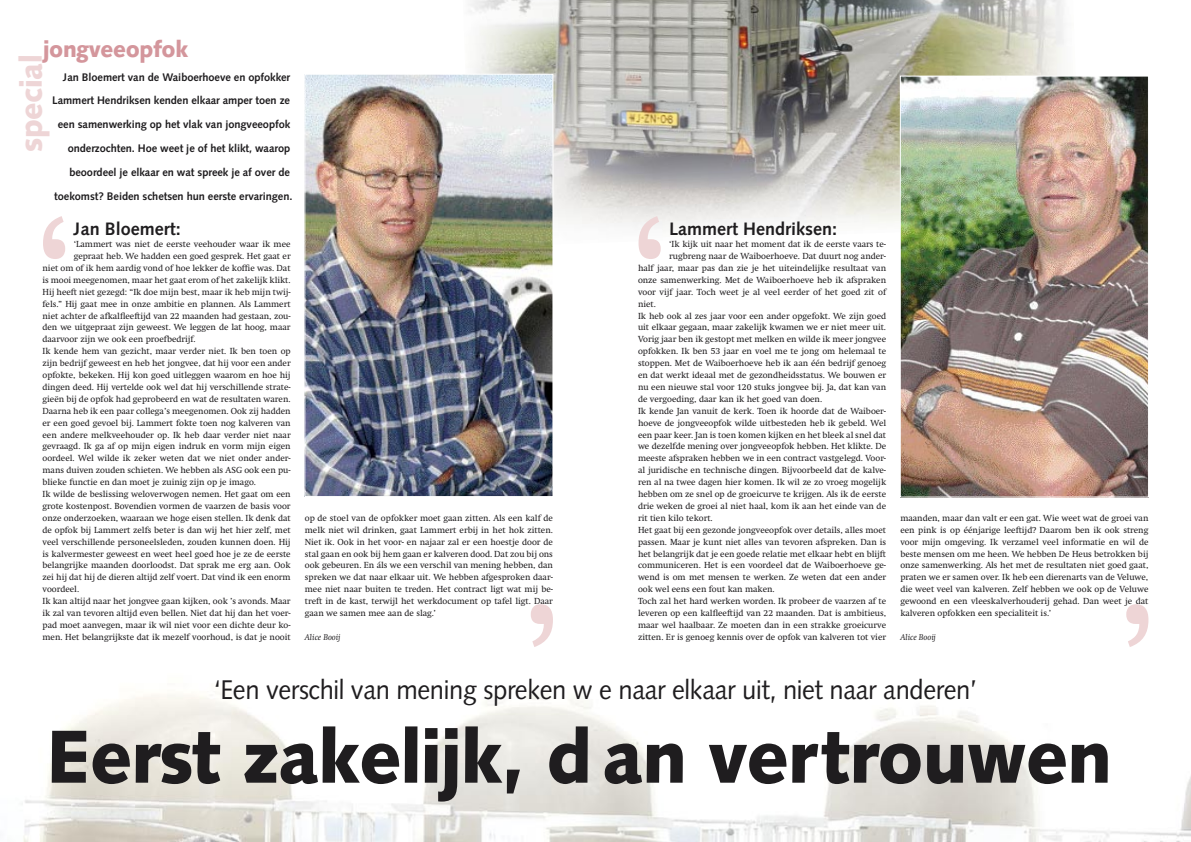
<style>
.page{position:relative;width:1191px;height:842px;background:#fff}
.page>*{position:absolute;margin:0;border:0;box-sizing:border-box;transform-origin:0 0}
.k75{font:900 75px "Syntax";letter-spacing:-.015em;color:#1f1d1f;scale:.95 1}
.ok27{font:900 31px "Syntax";letter-spacing:-.015em;color:#eed5d6;scale:.95 1}
.ok27-2{font:27px "Syntax";letter-spacing:-.015em;color:#1f1d1f;scale:.95 1}
.ok27-3{font:900 23px "Syntax";letter-spacing:-.015em;color:#d4969c;scale:.95 1}
.kaderkop{font:700 18px "Syntax";color:#1f1d1f}
.i{font:700 11px/23.8px "Syntax";letter-spacing:-.005em;color:#1f1d1f;text-align:right}
.t1{font:8.7px/11.9px "Swift";color:#1f1d1f;text-align:justify}
.pc{font:italic 8.7px "Swift";color:#1f1d1f}
</style>
<div class="page">
<img style="left:23px;top:616px;width:1168px;height:226px">
<img style="left:469px;top:0;width:595px;height:247px">
<img style="left:306px;top:76px;width:245px;height:419px">
<div style="left:304px;top:74px;width:249px;height:423px;border:1px solid #fff"></div>
<img style="left:902px;top:78px;width:245px;height:417px">
<div style="left:900px;top:76px;width:249px;height:421px;border:1px solid #fff"></div>
<svg style="left:43px;top:216px;width:22px;height:43px"></svg>
<svg style="left:531px;top:604px;width:22px;height:43px"></svg>
<svg style="left:638px;top:216px;width:22px;height:43px"></svg>
<svg style="left:1126px;top:604px;width:22px;height:43px"></svg>
<p class="ok27-3" style="left:43px;top:35px;width:154px">jongveeopfok</p>
<p class="ok27" style="left:13px;top:152px;width:104px;rotate:-90deg">special</p>
<p class="i" style="left:52px;top:65px;width:242px">Jan Bloemert van de Waiboerhoeve en opfokker Lammert Hendriksen kenden elkaar amper toen ze een samenwerking op het vlak van jongveeopfok onderzochten. Hoe weet je of het klikt, waarop beoordeel je elkaar en wat spreek je af over de toekomst? Beiden schetsen hun eerste ervaringen.</p>
<p class="kaderkop" style="left:74px;top:219px;width:109px">Jan Bloemert:</p>
<p class="t1" style="left:74px;top:238px;width:218px">‘Lammert was niet de eerste veehouder waar ik mee</p>
<p class="t1" style="left:74px;top:250px;width:218px">gepraat heb. We hadden een goed gesprek. Het gaat er</p>
<p class="t1" style="left:43px;top:262px;width:249px">niet om of ik hem aardig vond of hoe lekker de koffie was. Dat</p>
<p class="t1" style="left:43px;top:274px;width:250px">is mooi meegenomen, maar het gaat erom of het zakelijk klikt.</p>
<p class="t1" style="left:43px;top:286px;width:250px">Hij heeft niet gezegd: “Ik doe mijn best, maar ik heb mijn twij-</p>
<p class="t1" style="left:43px;top:298px;width:250px">fels.” Hij gaat mee in onze ambitie en plannen. Als Lammert</p>
<p class="t1" style="left:43px;top:310px;width:250px">niet achter de afkalfleeftijd van 22 maanden had gestaan, zou-</p>
<p class="t1" style="left:43px;top:322px;width:249px">den we uitgepraat zijn geweest. We leggen de lat hoog, maar</p>
<p class="t1" style="left:43px;top:333px;width:155px">daarvoor zijn we ook een proefbedrijf.</p>
<p class="t1" style="left:43px;top:345px;width:250px">Ik kende hem van gezicht, maar verder niet. Ik ben toen op zijn bedrijf geweest en heb het jongvee, dat hij voor een ander opfokte, bekeken. Hij kon goed uitleggen waarom en hoe hij dingen deed. Hij vertelde ook wel dat hij verschillende strate&shy;gieën bij de opfok had geprobeerd en wat de resultaten waren.<br>Daarna heb ik een paar collega’s meegenomen. Ook zij hadden er een goed gevoel bij. Lammert fokte toen nog kalveren van een andere melkveehouder op. Ik heb daar verder niet naar gevraagd. Ik ga af op mijn eigen indruk en vorm mijn eigen oordeel. Wel wilde ik zeker weten dat we niet onder ander&shy;mans duiven zouden schieten. We hebben als ASG ook een pu&shy;blieke functie en dan moet je zuinig zijn op je imago.</p>
<p class="t1" style="left:43px;top:488px;width:250px">Ik wilde de beslissing weloverwogen nemen. Het gaat om een grote kostenpost. Bovendien vormen de vaarzen de basis voor onze onderzoeken, waaraan we hoge eisen stellen. Ik denk dat de opfok bij Lammert zelfs beter is dan wij het hier zelf, met veel verschillende personeelsleden, zouden kunnen doen. Hij is kalvermester geweest en weet heel goed hoe je ze de eerste belangrijke maanden doorloodst. Dat sprak me erg aan. Ook zei hij dat hij de dieren altijd zelf voert. Dat vind ik een enorm voordeel.</p>
<p class="t1" style="left:43px;top:595px;width:250px">Ik kan altijd naar het jongvee gaan kijken, ook ’s avonds. Maar ik zal van tevoren altijd even bellen. Niet dat hij dan het voer&shy;pad moet aanvegen, maar ik wil niet voor een dichte deur ko&shy;men. Het belangrijkste dat ik mezelf voorhoud, is dat je nooit</p>
<p class="t1" style="left:305px;top:512px;width:250px">op de stoel van de opfokker moet gaan zitten. Als een kalf de melk niet wil drinken, gaat Lammert erbij in het hok zitten.<br>Niet ik. Ook in het voor- en najaar zal er een hoestje door de stal gaan en ook bij hem gaan er kalveren dood. Dat zou bij ons ook gebeuren. En áls we een verschil van mening hebben, dan spreken we dat naar elkaar uit. We hebben afgesproken daar&shy;mee niet naar buiten te treden. Het contract ligt wat mij be&shy;treft in de kast, terwijl het werkdocument op tafel ligt. Daar gaan we samen mee aan de slag.’</p>
<p class="pc" style="left:305px;top:632px;width:37px">Alice Booij</p>
<p class="kaderkop" style="left:669px;top:219px;width:169px">Lammert Hendriksen:</p>
<p class="t1" style="left:669px;top:238px;width:218px">‘Ik kijk uit naar het moment dat ik de eerste vaars te-</p>
<p class="t1" style="left:669px;top:250px;width:218px">rugbreng naar de Waiboerhoeve. Dat duurt nog ander-</p>
<p class="t1" style="left:638px;top:262px;width:250px">half jaar, maar pas dan zie je het uiteindelijke resultaat van</p>
<p class="t1" style="left:638px;top:274px;width:250px">onze samenwerking. Met de Waiboerhoeve heb ik afspraken</p>
<p class="t1" style="left:638px;top:286px;width:250px">voor vijf jaar. Toch weet je al veel eerder of het goed zit of</p>
<p class="t1" style="left:638px;top:298px;width:19px">niet.</p>
<p class="t1" style="left:638px;top:310px;width:250px">Ik heb ook al zes jaar voor een ander opgefokt. We zijn goed uit elkaar gegaan, maar zakelijk kwamen we er niet meer uit.<br>Vorig jaar ben ik gestopt met melken en wilde ik meer jongvee opfokken. Ik ben 53 jaar en voel me te jong om helemaal te stoppen. Met de Waiboerhoeve heb ik aan één bedrijf genoeg en dat werkt ideaal met de gezondheidsstatus. We bouwen er nu een nieuwe stal voor 120 stuks jongvee bij. Ja, dat kan van de vergoeding, daar kan ik het goed van doen.</p>
<p class="t1" style="left:638px;top:405px;width:250px">Ik kende Jan vanuit de kerk. Toen ik hoorde dat de Waiboer&shy;hoeve de jongveeopfok wilde uitbesteden heb ik gebeld. Wel een paar keer. Jan is toen komen kijken en het bleek al snel dat we dezelfde mening over jongveeopfok hebben. Het klikte. De meeste afspraken hebben we in een contract vastgelegd. Voor&shy;al juridische en technische dingen. Bijvoorbeeld dat de kalve&shy;ren al na twee dagen hier komen. Ik wil ze zo vroeg mogelijk hebben om ze snel op de groeicurve te krijgen. Als ik de eerste drie weken de groei al niet haal, kom ik aan het einde van de rit tien kilo tekort.</p>
<p class="t1" style="left:638px;top:524px;width:250px">Het gaat bij een gezonde jongveeopfok over details, alles moet passen. Maar je kunt niet alles van tevoren afspreken. Dan is het belangrijk dat je een goede relatie met elkaar hebt en blijft communiceren. Het is een voordeel dat de Waiboerhoeve ge&shy;wend is om met mensen te werken. Ze weten dat een ander ook wel eens een fout kan maken.</p>
<p class="t1" style="left:638px;top:595px;width:250px">Toch zal het hard werken worden. Ik probeer de vaarzen af te leveren op een kalfleeftijd van 22 maanden. Dat is ambitieus, maar wel haalbaar. Ze moeten dan in een strakke groeicurve zitten. Er is genoeg kennis over de opfok van kalveren tot vier</p>
<p class="t1" style="left:900px;top:512px;width:250px">maanden, maar dan valt er een gat. Wie weet wat de groei van een pink is op éénjarige leeftijd? Daarom ben ik ook streng voor mijn omgeving. Ik verzamel veel informatie en wil de beste mensen om me heen. We hebben De Heus betrokken bij onze samenwerking. Als het met de resultaten niet goed gaat, praten we er samen over. Ik heb een dierenarts van de Veluwe, die weet veel van kalveren. Zelf hebben we ook op de Veluwe gewoond en een vleeskalverhouderij gehad. Dan weet je dat kalveren opfokken een specialiteit is.’</p>
<p class="pc" style="left:900px;top:632px;width:37px">Alice Booij</p>
<p class="ok27-2" style="left:214px;top:674px;width:805px">‘Een verschil van mening spreken w e naar elkaar uit, niet naar anderen’</p>
<p class="k75" style="left:46px;top:712px;width:1123px">Eerst zakelijk, d an vertrouwen</p>
</div>
